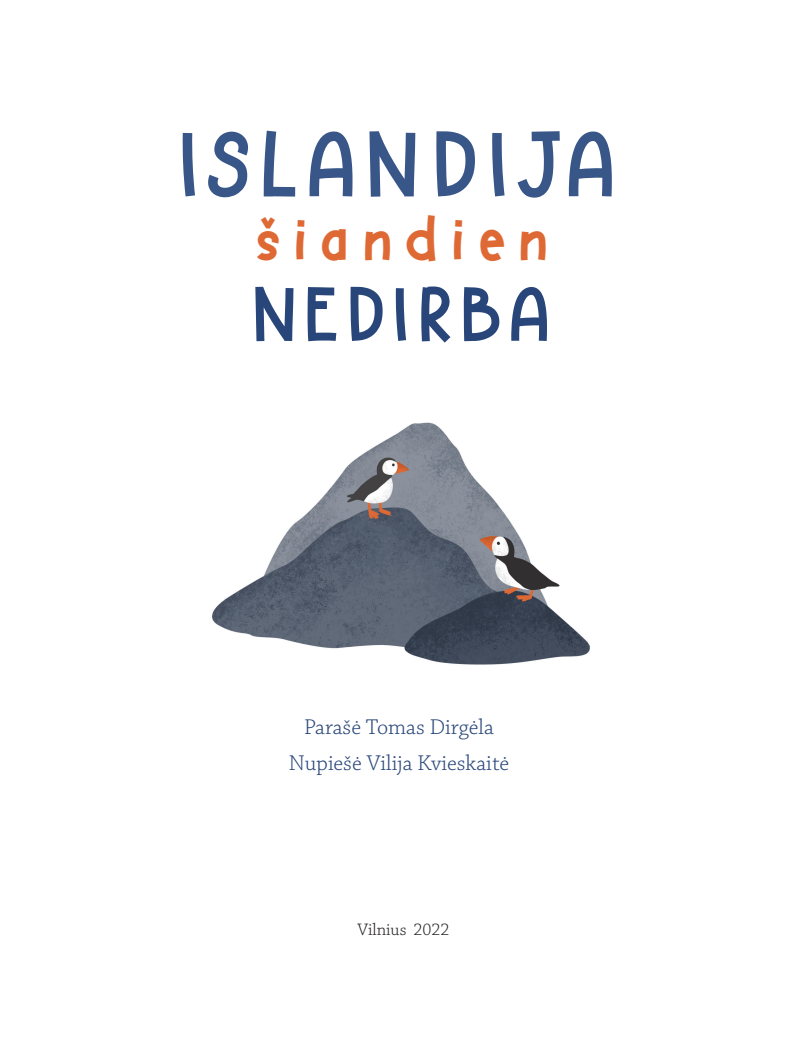
<style>
.page{position:relative;width:798px;height:1056px;background:#fff}
.page>*{position:absolute;margin:0;border:0;box-sizing:border-box;transform-origin:0 0}
.t1{font:65.62px "HELLOGIRAFFE";letter-spacing:.17em;color:#395689}
.t2{font:54.5px "HELLOGIRAFFE";letter-spacing:.19em;color:#28467a}
.t3{font:46px "HELLOGIRAFFE";letter-spacing:.32em;color:#de6934}
.t4{font:300 22.5px/36.2px "Chaparral Pro";color:#28467a;text-align:center}
.t5{font:300 17.5px "Chaparral Pro";color:#231f20}
</style>
<div class="page">
<img style="left:212px;top:422px;width:378px;height:243px">
<h1 class="t1" style="left:182px;top:129px;width:434px">ISLANDIJA</h1>
<h3 class="t3" style="left:257px;top:215px;width:292px">šiandien</h3>
<h2 class="t2" style="left:255px;top:285px;width:296px">NEDIRBA</h2>
<p class="t4" style="left:289px;top:710px;width:222px">Parašė Tomas Dirgėla<br>Nupiešė Vilija Kvieskaitė</p>
<p class="t5" style="left:357px;top:920px;width:94px">Vilnius 2022</p>
</div>
